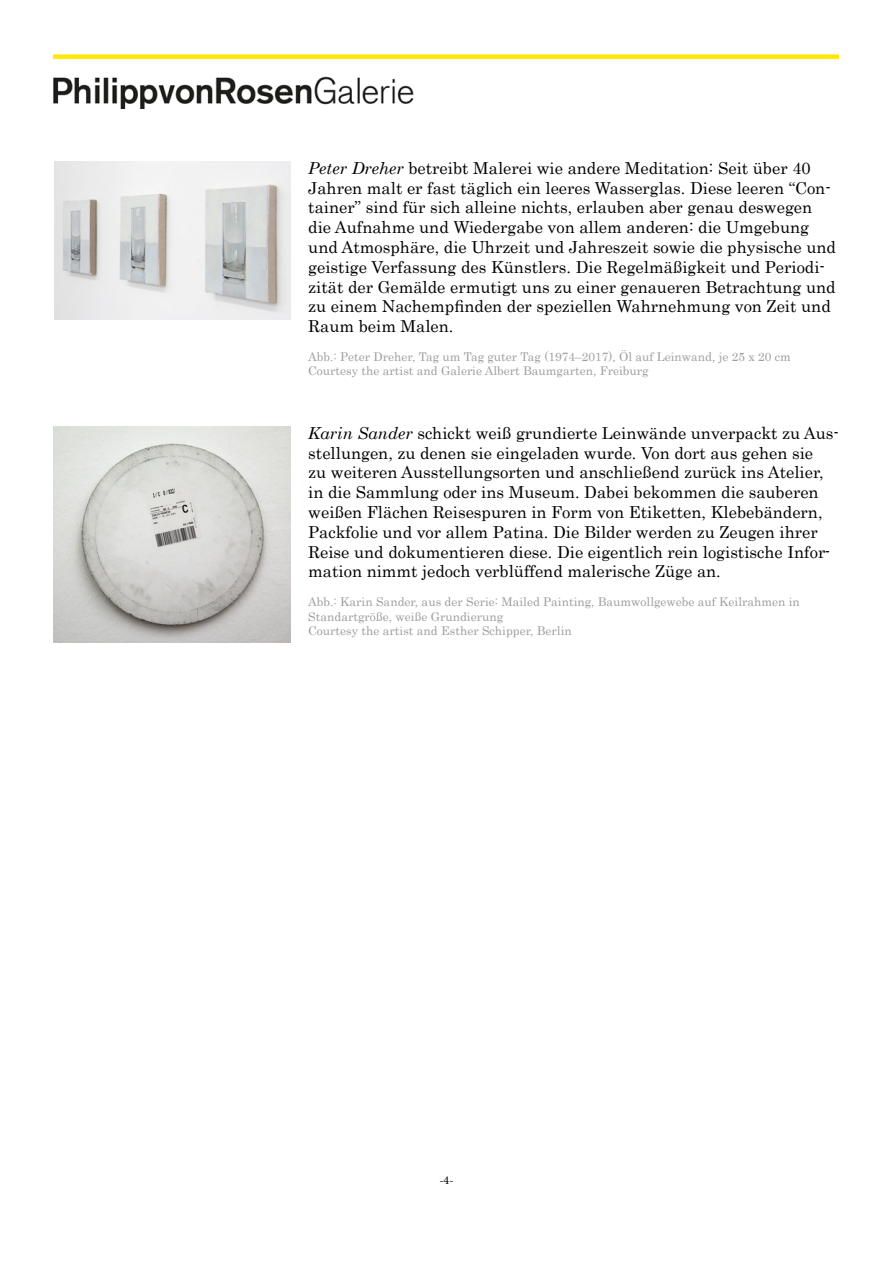
<style>
.page{position:relative;width:893px;height:1263px;background:#fff}
.page>*{position:absolute;margin:0;border:0;box-sizing:border-box;transform-origin:0 0}
.t1{font:16.5px/19.8px "Century";color:#000}
.t2{font:12px/14.4px "Century";color:#9d9d9c}
.t3{font:12px "Minion Pro";color:#000}
.s1{font-family:"Century Schoolbook";font-style:italic}
</style>
<div class="page">
<img style="left:54px;top:54px;width:785px;height:54px">
<img style="left:54px;top:162px;width:237px;height:157px">
<img style="left:54px;top:427px;width:236px;height:215px">
<p class="t1" style="left:308px;top:157px;width:529px"><span class="s1">Peter Dreher</span> betreibt Malerei wie andere Meditation: Seit über 40<br>Jahren malt er fast täglich ein leeres Wasserglas. Diese leeren “Con&shy;tainer” sind für sich alleine nichts, erlauben aber genau deswegen die Aufnahme und Wiedergabe von allem anderen: die Umgebung und Atmosphäre, die Uhrzeit und Jahreszeit sowie die physische und geistige Verfassung des Künstlers. Die Regelmäßigkeit und Periodi&shy;zität der Gemälde ermutigt uns zu einer genaueren Betrachtung und zu einem Nachempfinden der speziellen Wahrnehmung von Zeit und Raum beim Malen.</p>
<p class="t2" style="left:308px;top:348px;width:484px">Abb.: Peter Dreher, Tag um Tag guter Tag (1974–2017), Öl auf Leinwand, je 25 x 20 cm<br>Courtesy the artist and Galerie Albert Baumgarten, Freiburg</p>
<p class="t1" style="left:308px;top:421px;width:532px"><span class="s1">Karin Sander</span> schickt weiß grundierte Leinwände unverpackt zu Aus&shy;stellungen, zu denen sie eingeladen wurde. Von dort aus gehen sie<br>zu weiteren Ausstellungsorten und anschließend zurück ins Atelier, in die Sammlung oder ins Museum. Dabei bekommen die sauberen weißen Flächen Reisespuren in Form von Etiketten, Klebebändern, Packfolie und vor allem Patina. Die Bilder werden zu Zeugen ihrer Reise und dokumentieren diese. Die eigentlich rein logistische Infor&shy;mation nimmt jedoch verblüffend malerische Züge an.</p>
<p class="t2" style="left:308px;top:594px;width:493px">Abb.: Karin Sander, aus der Serie: Mailed Painting, Baumwollgewebe auf Keilrahmen in<br>Standartgröße, weiße Grundierung<br>Courtesy the artist and Esther Schipper, Berlin</p>
<p class="t3" style="left:439px;top:1172px;width:16px">-4-</p>
</div>
